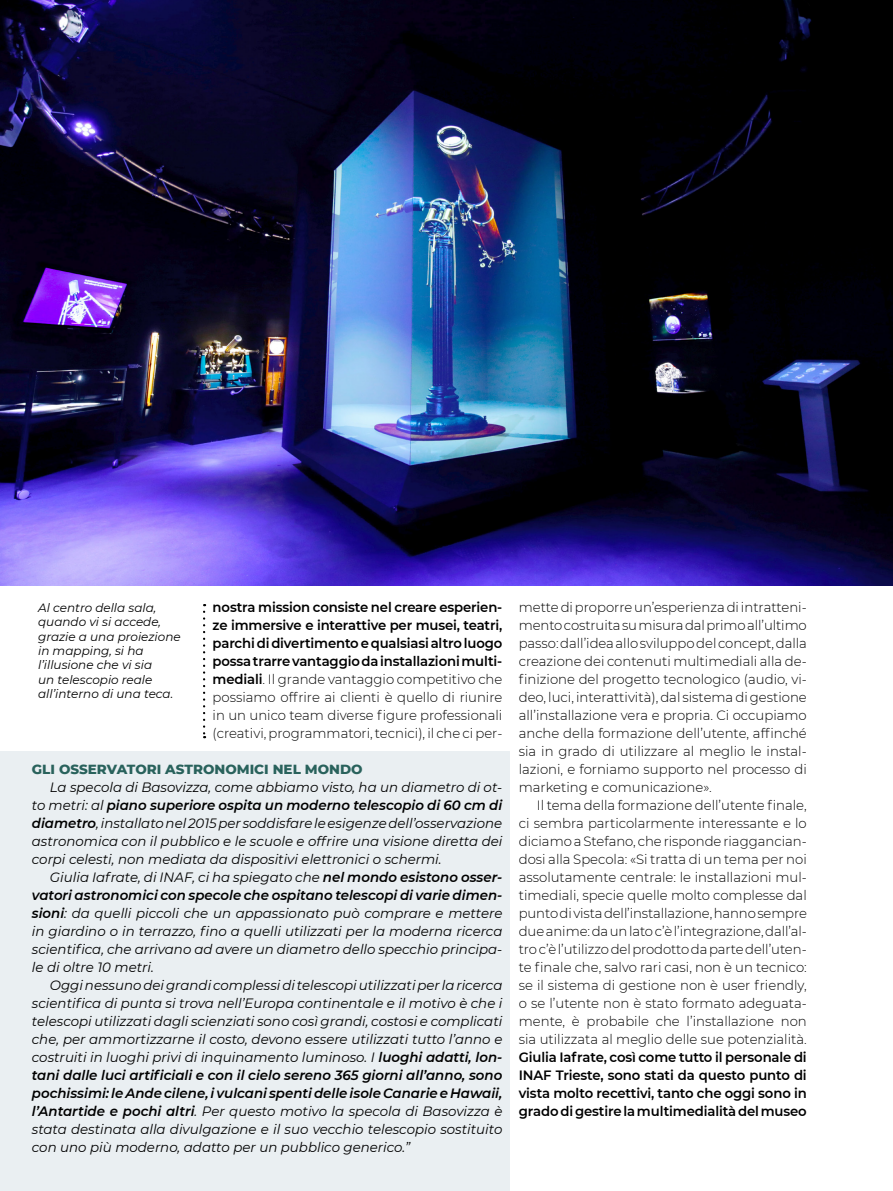
<style>
.page{position:relative;width:893px;height:1191px;background:#fff}
.page>*{position:absolute;margin:0;border:0;box-sizing:border-box;transform-origin:0 0}
.Box_Testo{font:italic 13.5px/18px "Montserrat";color:#000;text-align:justify}
.Testo{font:300 13.5px/18px "Montserrat";color:#000;text-align:justify}
.Testo-2{font:600 13.5px/18px "Montserrat";letter-spacing:-.01em;color:#000;text-align:justify}
.Box_Capitoletto{font:800 13.5px "Montserrat";color:#29625c}
.Caption_Testo_NERO{font:italic 12px/14.4px "Montserrat";color:#000}
.t1{font:300 12px "Montserrat";color:#000}
.s1{font-weight:300}
.s2{font-weight:600}
.s3{font-weight:900}
</style>
<div class="page">
<img style="left:0;top:0;width:893px;height:586px">
<svg style="left:203px;top:612px;width:2px;height:126px"></svg>
<div style="left:0;top:751px;width:510px;height:440px;background:#eaeff2"></div>
<p class="Caption_Testo_NERO" style="left:38px;top:600px;width:144px">Al centro della sala, quando vi si accede, grazie a una proiezione in mapping, si ha l’illusione che vi sia<br>un telescopio reale all’interno di una teca.</p>
<p class="Testo-2" style="left:213px;top:598px;width:291px">nostra mission consiste nel creare esperien&shy;ze immersive e interattive per musei, teatri, parchi di divertimento e qualsiasi altro luogo possa trarre vantaggio da installazioni multi&shy;mediali<span class="s1">. Il grande vantaggio competitivo che possiamo offrire ai clienti è quello di riunire in un unico team diverse figure professionali (creativi, programmatori, tecnici), il che ci per-</span></p>
<p class="Box_Capitoletto" style="left:32px;top:759px;width:332px">GLI OSSERVATORI ASTRONOMICI NEL MONDO</p>
<p class="Box_Testo" style="left:32px;top:778px;width:472px;text-indent:18px">La specola di Basovizza, come abbiamo visto, ha un diametro di ot&shy;to metri: al <span class="s2">piano superiore ospita un moderno telescopio di 60 cm di diametro</span>, installato nel 2015 per soddisfare le esigenze dell’osservazione astronomica con il pubblico e le scuole e offrire una visione diretta dei corpi celesti, non mediata da dispositivi elettronici o schermi.</p>
<p class="Box_Testo" style="left:32px;top:868px;width:472px;text-indent:18px">Giulia Iafrate, di INAF, ci ha spiegato che <span class="s2">nel mondo esistono osser&shy;vatori astronomici con specole che ospitano telescopi di varie dimen&shy;sioni</span>: da quelli piccoli che un appassionato può comprare e mettere in giardino o in terrazzo, fino a quelli utilizzati per la moderna ricerca scientifica, che arrivano ad avere un diametro dello specchio principa&shy;le di oltre 10 metri.</p>
<p class="Box_Testo" style="left:32px;top:976px;width:472px;text-indent:18px">Oggi nessuno dei grandi complessi di telescopi utilizzati per la ricerca scientifica di punta si trova nell’Europa continentale e il motivo è che i telescopi utilizzati dagli scienziati sono così grandi, costosi e complicati che, per ammortizzarne il costo, devono essere utilizzati tutto l’anno e costruiti in luoghi privi di inquinamento luminoso. I <span class="s2">luoghi adatti, lon&shy;tani dalle luci artificiali e con il cielo sereno 365 giorni all’anno, sono pochissimi: le Ande cilene, i vulcani spenti delle isole Canarie e Hawaii, l’Antartide e pochi altri</span>. Per questo motivo la specola di Basovizza è stata destinata alla divulgazione e il suo vecchio telescopio sostituito con uno più moderno, adatto per un pubblico generico.”</p>
<p class="t1" style="left:64px;top:1140px;width:205px"><span class="s3">40</span> - Sistemi Integrati | Numero 50</p>
<p class="Testo" style="left:519px;top:598px;width:290px">mette di proporre un’esperienza di intratteni&shy;mento costruita su misura dal primo all’ultimo passo: dall’idea allo sviluppo del concept, dalla creazione dei contenuti multimediali alla de&shy;finizione del progetto tecnologico (audio, vi&shy;deo, luci, interattività), dal sistema di gestione all’installazione vera e propria. Ci occupiamo anche della formazione dell’utente, affinché sia in grado di utilizzare al meglio le instal&shy;lazioni, e forniamo supporto nel processo di marketing e comunicazione».</p>
<p class="Testo" style="left:519px;top:796px;width:290px;text-indent:18px">Il tema della formazione dell’utente finale, ci sembra particolarmente interessante e lo diciamo a Stefano, che risponde riaggancian&shy;dosi alla Specola: «Si tratta di un tema per noi assolutamente centrale: le installazioni mul&shy;timediali, specie quelle molto complesse dal punto di vista dell’installazione, hanno sempre due anime: da un lato c’è l’integrazione, dall’al&shy;tro c’è l’utilizzo del prodotto da parte dell’uten&shy;te finale che, salvo rari casi, non è un tecnico: se il sistema di gestione non è user friendly, o se l’utente non è stato formato adeguata&shy;mente, è probabile che l’installazione non sia utilizzata al meglio delle sue potenzialità.<br><span class="s2">Giulia Iafrate, così come tutto il personale di INAF Trieste, sono stati da questo punto di vista molto recettivi, tanto che oggi sono in grado di gestire la multimedialità del museo</span></p>
</div>
